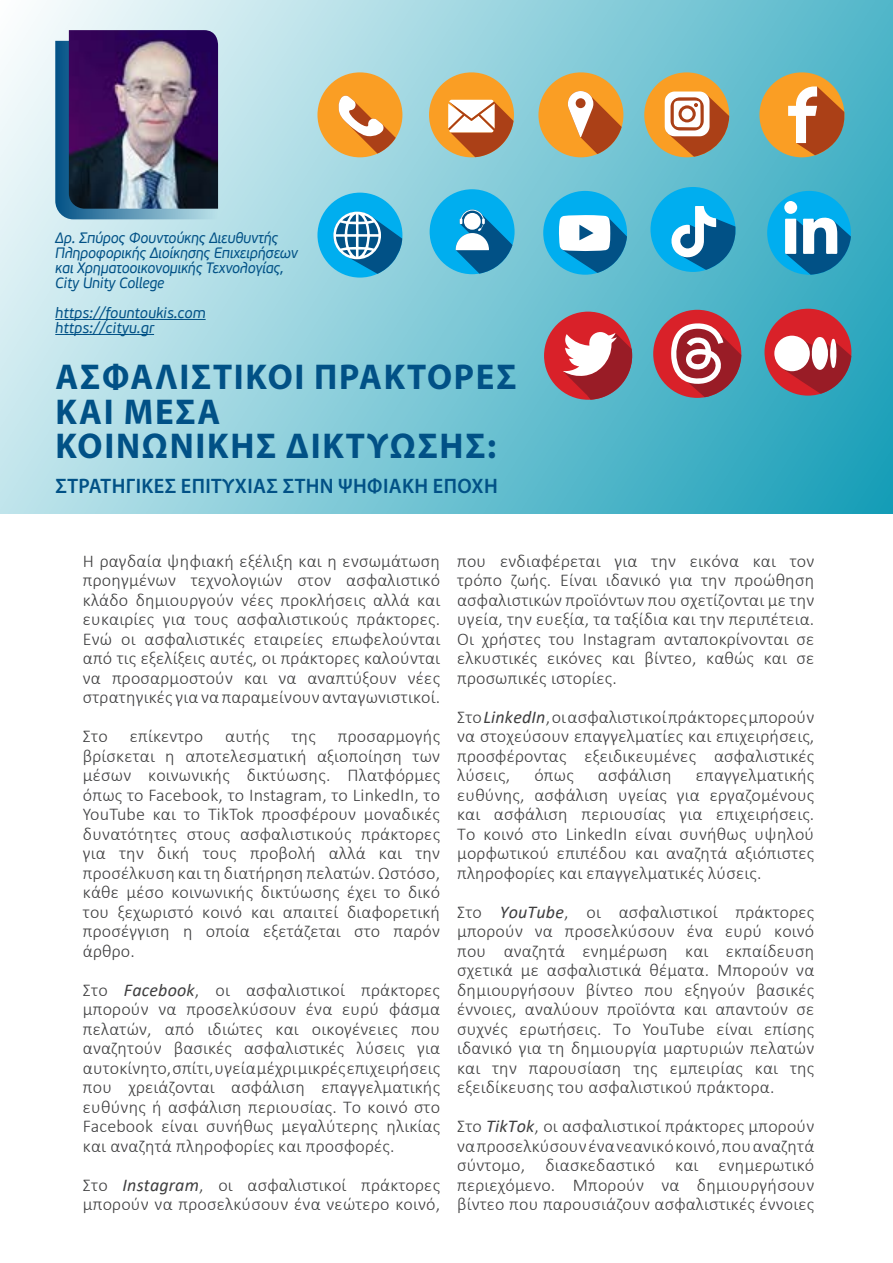
<style>
.page{position:relative;width:893px;height:1263px;background:#fff}
.page>*{position:absolute;margin:0;border:0;box-sizing:border-box;transform-origin:0 0}
.t1{font:700 36px/34.5px "Myriad Pro";letter-spacing:.05em;color:#015186}
.t2{font:600 21px "Myriad Pro";letter-spacing:.02em;color:#015186}
.t3{font:300 18px/19.5px "Calibri";letter-spacing:.01em;color:#3e3e3f;text-align:justify}
.t4{font:italic 15px "PF Beau Sans Pro";letter-spacing:-.01em;color:#015186}
.s1{font-weight:400;font-style:italic}
</style>
<div class="page">
<svg style="left:0;top:0;width:893px;height:513px"></svg>
<div style="left:317px;top:72px;width:85px;height:85px;background:#fa9e24;border-radius:50%"></div>
<svg style="left:337px;top:95px;width:59px;height:59px"></svg>
<div style="left:317px;top:193px;width:85px;height:85px;background:#00aeef;border-radius:50%"></div>
<div style="left:429px;top:72px;width:85px;height:85px;background:#fa9e24;border-radius:50%"></div>
<svg style="left:448px;top:100px;width:65px;height:57px"></svg>
<div style="left:538px;top:72px;width:85px;height:85px;background:#fa9e24;border-radius:50%"></div>
<svg style="left:568px;top:91px;width:54px;height:63px"></svg>
<div style="left:644px;top:72px;width:85px;height:85px;background:#fa9e24;border-radius:50%"></div>
<div style="left:759px;top:72px;width:85px;height:85px;background:#fa9e24;border-radius:50%"></div>
<svg style="left:788px;top:86px;width:61px;height:69px"></svg>
<svg style="left:665px;top:92px;width:64px;height:65px"></svg>
<div style="left:682px;top:108px;width:11px;height:12px;background:#fff;border-radius:50%"></div>
<div style="left:650px;top:187px;width:85px;height:85px;background:#00aeef;border-radius:50%"></div>
<svg style="left:333px;top:212px;width:69px;height:62px"></svg>
<div style="left:430px;top:189px;width:85px;height:85px;background:#00aeef;border-radius:50%"></div>
<svg style="left:456px;top:210px;width:56px;height:64px"></svg>
<div style="left:543px;top:191px;width:84px;height:84px;background:#00aeef;border-radius:50%"></div>
<svg style="left:559px;top:215px;width:68px;height:58px"></svg>
<svg style="left:668px;top:206px;width:72px;height:64px"></svg>
<div style="left:767px;top:191px;width:84px;height:84px;background:#00aeef;border-radius:50%"></div>
<div style="left:784px;top:201px;width:13px;height:13px;background:#fff;border-radius:50%"></div>
<svg style="left:785px;top:217px;width:66px;height:58px"></svg>
<div style="left:764px;top:309px;width:87px;height:87px;background:#d92129;border-radius:50%"></div>
<div style="left:776px;top:337px;width:35px;height:36px;background:#cd7a6d;border-radius:50%"></div>
<div style="left:653px;top:310px;width:88px;height:88px;background:#d92129;border-radius:50%"></div>
<div style="left:544px;top:312px;width:88px;height:88px;background:#d92129;border-radius:50%"></div>
<svg style="left:563px;top:330px;width:69px;height:70px"></svg>
<svg style="left:671px;top:323px;width:70px;height:74px"></svg>
<div style="left:774px;top:336px;width:36px;height:35px;background:#fff;border-radius:50%"></div>
<svg style="left:783px;top:337px;width:68px;height:57px"></svg>
<svg style="left:55px;top:41px;width:163px;height:178px"></svg>
<img style="left:69px;top:30px;width:149px;height:179px">
<hr style="left:55px;top:319px;width:151px;height:1px;background:#015186">
<hr style="left:55px;top:334px;width:99px;height:1px;background:#015186">
<p class="t4" style="left:55px;top:230px;width:224px">Δρ. Σπύρος Φουντούκης Διευθυντής</p>
<p class="t4" style="left:55px;top:245px;width:244px">Πληροφορικής Διοίκησης Επιχειρήσεων</p>
<p class="t4" style="left:55px;top:260px;width:230px">και Χρηματοοικονομικής Τεχνολογίας,</p>
<p class="t4" style="left:55px;top:275px;width:111px">City Unity College</p>
<p class="t4" style="left:55px;top:305px;width:152px">https://fountoukis.com</p>
<p class="t4" style="left:55px;top:320px;width:100px">https://cityu.gr</p>
<p class="t1" style="left:56px;top:360px;width:462px">ΑΣΦΑΛΙΣΤΙΚΟΙ ΠΡΑΚΤΟΡΕΣ<br>ΚΑΙ ΜΕΣΑ</p>
<p class="t1" style="left:56px;top:429px;width:442px">ΚΟΙΝΩΝΙΚΗΣ ΔΙΚΤΥΩΣΗΣ:</p>
<p class="t2" style="left:55px;top:472px;width:444px">ΣΤΡΑΤΗΓΙΚΕΣ ΕΠΙΤΥΧΙΑΣ ΣΤΗΝ ΨΗΦΙΑΚΗ ΕΠΟΧΗ</p>
<p class="t3" style="left:83px;top:551px;width:359px">Η ραγδαία ψηφιακή εξέλιξη και η ενσωμάτωση προηγμένων τεχνολογιών στον ασφαλιστικό κλάδο δημιουργούν νέες προκλήσεις αλλά και ευκαιρίες για τους ασφαλιστικούς πράκτορες.<br>Ενώ οι ασφαλιστικές εταιρείες επωφελούνται από τις εξελίξεις αυτές, οι πράκτορες καλούνται να προσαρμοστούν και να αναπτύξουν νέες στρατηγικές για να παραμείνουν ανταγωνιστικοί.</p>
<p class="t3" style="left:83px;top:726px;width:359px">Στο επίκεντρο αυτής της προσαρμογής βρίσκεται η αποτελεσματική αξιοποίηση των μέσων κοινωνικής δικτύωσης. Πλατφόρμες όπως το Facebook, το Instagram, το LinkedIn, το YouTube και το TikTok προσφέρουν μοναδικές δυνατότητες στους ασφαλιστικούς πράκτορες για την δική τους προβολή αλλά και την προσέλκυση και τη διατήρηση πελατών. Ωστόσο, κάθε μέσο κοινωνικής δικτύωσης έχει το δικό του ξεχωριστό κοινό και απαιτεί διαφορετική προσέγγιση η οποία εξετάζεται στο παρόν άρθρο.</p>
<p class="t3" style="left:83px;top:980px;width:359px">Στο <span class="s1">Facebook</span>, οι ασφαλιστικοί πράκτορες μπορούν να προσελκύσουν ένα ευρύ φάσμα πελατών, από ιδιώτες και οικογένειες που αναζητούν βασικές ασφαλιστικές λύσεις για αυτοκίνητο, σπίτι, υγεία μέχρι μικρές επιχειρήσεις που χρειάζονται ασφάλιση επαγγελματικής ευθύνης ή ασφάλιση περιουσίας. Το κοινό στο Facebook είναι συνήθως μεγαλύτερης ηλικίας και αναζητά πληροφορίες και προσφορές.</p>
<p class="t3" style="left:83px;top:1175px;width:359px">Στο <span class="s1">Instagram</span>, οι ασφαλιστικοί πράκτορες μπορούν να προσελκύσουν ένα νεώτερο κοινό,</p>
<p class="t3" style="left:457px;top:551px;width:359px">που ενδιαφέρεται για την εικόνα και τον τρόπο ζωής. Είναι ιδανικό για την προώθηση ασφαλιστικών προϊόντων που σχετίζονται με την υγεία, την ευεξία, τα ταξίδια και την περιπέτεια.<br>Οι χρήστες του Instagram ανταποκρίνονται σε ελκυστικές εικόνες και βίντεο, καθώς και σε προσωπικές ιστορίες.</p>
<p class="t3" style="left:457px;top:707px;width:359px">Στο <span class="s1">LinkedIn</span>, οι ασφαλιστικοί πράκτορες μπορούν να στοχεύσουν επαγγελματίες και επιχειρήσεις, προσφέροντας εξειδικευμένες ασφαλιστικές λύσεις,</p>
<p class="t3" style="left:457px;top:765px;width:359px;text-indent:239px">επαγγελματικής ευθύνης, ασφάλιση υγείας για εργαζομένους και ασφάλιση περιουσίας για επιχειρήσεις.<br>Το κοινό στο LinkedIn είναι συνήθως υψηλού μορφωτικού επιπέδου και αναζητά αξιόπιστες πληροφορίες και επαγγελματικές λύσεις.</p>
<p class="t3" style="left:457px;top:902px;width:359px">Στο <span class="s1">YouTube</span>, οι ασφαλιστικοί πράκτορες μπορούν να προσελκύσουν ένα ευρύ κοινό που αναζητά ενημέρωση και εκπαίδευση σχετικά με ασφαλιστικά θέματα. Μπορούν να δημιουργήσουν βίντεο που εξηγούν βασικές έννοιες, αναλύουν προϊόντα και απαντούν σε συχνές ερωτήσεις. Το YouTube είναι επίσης ιδανικό για τη δημιουργία μαρτυριών πελατών και την παρουσίαση της εμπειρίας και της εξειδίκευσης του ασφαλιστικού πράκτορα.</p>
<p class="t3" style="left:457px;top:1116px;width:359px">Στο <span class="s1">TikTok</span>, οι ασφαλιστικοί πράκτορες μπορούν να προσελκύσουν ένα νεανικό κοινό, που αναζητά σύντομο, διασκεδαστικό και ενημερωτικό περιεχόμενο. Μπορούν να δημιουργήσουν βίντεο που παρουσιάζουν ασφαλιστικές έννοιες</p>
<p class="t3" style="left:534px;top:765px;width:41px">όπως</p>
<p class="t3" style="left:598px;top:765px;width:75px">ασφάλιση</p>
</div>
